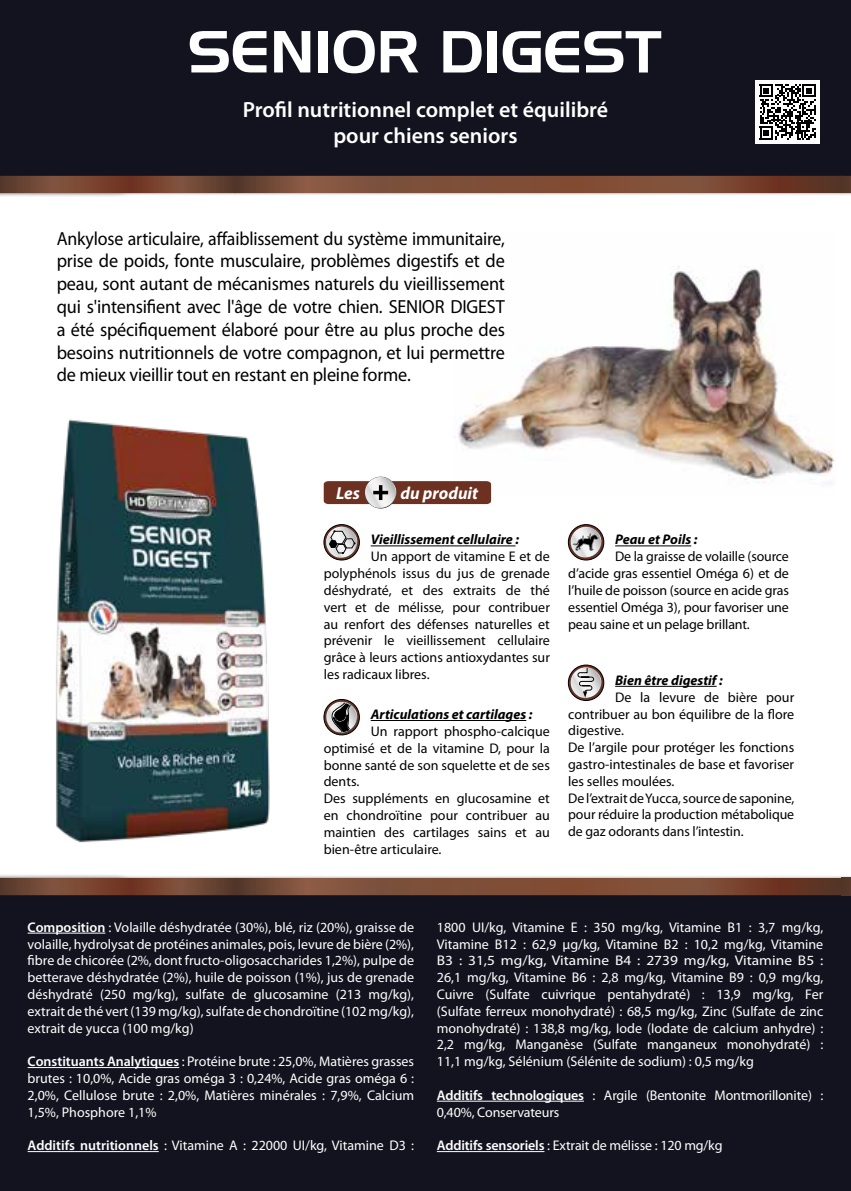
<style>
.page{position:relative;width:851px;height:1191px;background:#fff}
.page>*{position:absolute;margin:0;border:0;box-sizing:border-box;transform-origin:0 0}
.t1{font:600 22px/26.4px "Myriad Pro";color:#fff;text-align:center}
.t2{font:19px/22.8px "Myriad Pro";letter-spacing:-.01em;color:#000;text-align:justify;scale:.94 1}
.t3{font:italic 700 17.4px "Myriad Pro";color:#fff}
.t4{font:14px/16.8px "Myriad Pro";color:#fff;text-align:justify}
.t5{font:14px/16.8px "Myriad Pro";color:#000}
.t6{font:italic 700 14px "Myriad Pro";color:#000}
.s1{font-weight:600}
</style>
<div class="page">
<img style="left:454px;top:266px;width:381px;height:230px">
<div style="left:0;top:0;width:850px;height:180px;background:#13131f"></div>
<div style="left:0;top:887px;width:850px;height:304px;background:#13131f"></div>
<svg style="left:0;top:876px;width:850px;height:2px"></svg>
<svg style="left:0;top:878px;width:234px;height:17px;background:#714431"></svg>
<div style="left:841px;top:878px;width:9px;height:17px;background:#533629"></div>
<svg style="left:234px;top:878px;width:607px;height:17px;background:#794a35"></svg>
<svg style="left:0;top:177px;width:851px;height:19px"></svg>
<svg style="left:0;top:176px;width:234px;height:17px;background:#714431"></svg>
<div style="left:841px;top:176px;width:9px;height:17px;background:#533629"></div>
<svg style="left:234px;top:176px;width:607px;height:17px;background:#794a35"></svg>
<img style="left:0;top:419px;width:312px;height:458px">
<div style="left:324px;top:481px;width:167px;height:23px;background:#6c3120"></div>
<svg style="left:364px;top:476px;width:32px;height:32px"></svg>
<svg style="left:365px;top:477px;width:31px;height:31px"></svg>
<hr style="left:379px;top:485px;width:3px;height:15px;background:#000">
<hr style="left:373px;top:491px;width:15px;height:3px;background:#000">
<hr style="left:615px;top:686px;width:101px;height:1px;background:#000">
<svg style="left:568px;top:665px;width:35px;height:35px"></svg>
<div style="left:568px;top:665px;width:36px;height:35px;border:1px solid #000;border-radius:50%"></div>
<svg style="left:570px;top:667px;width:31px;height:31px"></svg>
<div style="left:571px;top:668px;width:29px;height:29px;background:#e0dfdf;border-radius:50%"></div>
<svg style="left:571px;top:667px;width:30px;height:30px"></svg>
<svg style="left:576px;top:667px;width:18px;height:30px"></svg>
<hr style="left:370px;top:720px;width:156px;height:1px;background:#000">
<svg style="left:324px;top:699px;width:35px;height:36px"></svg>
<div style="left:324px;top:699px;width:35px;height:36px;border:1px solid #000;border-radius:50%"></div>
<svg style="left:568px;top:524px;width:35px;height:36px"></svg>
<div style="left:568px;top:524px;width:36px;height:36px;border:1px solid #000;border-radius:50%"></div>
<svg style="left:570px;top:526px;width:31px;height:32px"></svg>
<svg style="left:570px;top:527px;width:31px;height:30px"></svg>
<svg style="left:571px;top:527px;width:30px;height:30px"></svg>
<svg style="left:572px;top:532px;width:26px;height:19px"></svg>
<hr style="left:615px;top:545px;width:76px;height:1px;background:#000">
<hr style="left:28px;top:932px;width:77px;height:1px;background:#fff">
<hr style="left:28px;top:1067px;width:151px;height:1px;background:#fff">
<hr style="left:28px;top:1151px;width:131px;height:1px;background:#fff">
<hr style="left:437px;top:1100px;width:147px;height:1px;background:#fff">
<hr style="left:437px;top:1151px;width:107px;height:1px;background:#fff">
<svg style="left:326px;top:701px;width:31px;height:32px"></svg>
<svg style="left:326px;top:702px;width:31px;height:30px"></svg>
<svg style="left:190px;top:31px;width:76px;height:41px"></svg>
<svg style="left:274px;top:31px;width:36px;height:41px"></svg>
<div style="left:319px;top:31px;width:9px;height:41px;background:#fff"></div>
<svg style="left:334px;top:30px;width:84px;height:43px"></svg>
<svg style="left:443px;top:31px;width:38px;height:41px"></svg>
<div style="left:487px;top:31px;width:9px;height:41px;background:#fff"></div>
<svg style="left:502px;top:31px;width:159px;height:41px"></svg>
<div style="left:324px;top:524px;width:35px;height:36px;border:1px solid #000;border-radius:50%"></div>
<hr style="left:370px;top:545px;width:145px;height:1px;background:#000">
<svg style="left:326px;top:526px;width:31px;height:32px"></svg>
<div style="left:755px;top:80px;width:64px;height:63px;background:#fff"></div>
<svg style="left:759px;top:84px;width:57px;height:56px"></svg>
<h1 class="t1" style="left:243px;top:96px;width:367px">Profil nutritionnel complet et équilibré pour chiens seniors</h1>
<p class="t2" style="left:57px;top:226px;width:478px">Ankylose articulaire, affaiblissement du système immunitaire, prise de poids, fonte musculaire, problèmes digestifs et de peau, sont autant de mécanismes naturels du vieillissement qui s'intensifient avec l'âge de votre chien. SENIOR DIGEST a été spécifiquement élaboré pour être au plus proche des besoins nutritionnels de votre compagnon, et lui permettre de mieux vieillir tout en restant en pleine forme.</p>
<p class="t3" style="left:336px;top:482px;width:25px">Les</p>
<p class="t3" style="left:400px;top:482px;width:79px">du produit</p>
<p class="t6" style="left:370px;top:530px;width:150px">Vieillissement cellulaire :</p>
<p class="t5" style="left:324px;top:548px;width:227px;text-align:justify;text-indent:47px">Un apport de vitamine E et de polyphénols issus du jus de grenade déshydraté, et des extraits de thé vert et de mélisse, pour contribuer au renfort des défenses naturelles et prévenir le vieillissement cellulaire grâce à leurs actions antioxydantes sur les radicaux libres.</p>
<p class="t6" style="left:370px;top:705px;width:163px">Articulations et cartilages :</p>
<p class="t5" style="left:324px;top:722px;width:227px;text-indent:47px">Un rapport phospho-calcique optimisé et de la vitamine D, pour la bonne santé de son squelette et de ses dents.<br>Des suppléments en glucosamine et en chondroïtine pour contribuer au maintien des cartilages sains et au bien-être articulaire.</p>
<p class="t6" style="left:615px;top:530px;width:84px">Peau et Poils :</p>
<p class="t5" style="left:568px;top:548px;width:222px;text-align:justify;text-indent:47px">De la graisse de volaille (source d’acide gras essentiel Oméga 6) et de l’huile de poisson (source en acide gras essentiel Oméga 3), pour favoriser une peau saine et un pelage brillant.</p>
<p class="t6" style="left:615px;top:671px;width:109px">Bien être digestif :</p>
<p class="t5" style="left:568px;top:688px;width:227px;text-indent:47px">De la levure de bière pour contribuer au bon équilibre de la flore digestive.<br>De l’argile pour protéger les fonctions gastro-intestinales de base et favoriser les selles moulées.<br>De l’extrait de Yucca, source de saponine, pour réduire la production métabolique de gaz odorants dans l’intestin.</p>
<p class="t4" style="left:28px;top:918px;width:388px"><span class="s1">Composition</span> : Volaille déshydratée (30%), blé, riz (20%), graisse de volaille, hydrolysat de protéines animales, pois, levure de bière (2%), fibre de chicorée (2%, dont fructo-oligosaccharides 1,2%), pulpe de betterave déshydratée (2%), huile de poisson (1%), jus de grenade déshydraté (250 mg/kg), sulfate de glucosamine (213 mg/kg), extrait de thé vert (139 mg/kg), sulfate de chondroïtine (102 mg/kg), extrait de yucca (100 mg/kg)</p>
<p class="t4" style="left:28px;top:1052px;width:388px"><span class="s1">Constituants Analytiques</span> : Protéine brute : 25,0%, Matières grasses brutes : 10,0%, Acide gras oméga 3 : 0,24%, Acide gras oméga 6 :<br>2,0%, Cellulose brute : 2,0%, Matières minérales : 7,9%, Calcium 1,5%, Phosphore 1,1%</p>
<p class="t4" style="left:28px;top:1136px;width:388px"><span class="s1">Additifs nutritionnels</span> : Vitamine A : 22000 UI/kg, Vitamine D3 :</p>
<p class="t4" style="left:437px;top:918px;width:388px">1800 UI/kg, Vitamine E : 350 mg/kg, Vitamine B1 : 3,7 mg/kg, Vitamine B12 : 62,9 µg/kg, Vitamine B2 : 10,2 mg/kg, Vitamine B3 : 31,5 mg/kg, Vitamine B4 : 2739 mg/kg, Vitamine B5 :<br>26,1 mg/kg, Vitamine B6 : 2,8 mg/kg, Vitamine B9 : 0,9 mg/kg, Cuivre (Sulfate cuivrique pentahydraté) : 13,9 mg/kg, Fer (Sulfate ferreux monohydraté) : 68,5 mg/kg, Zinc (Sulfate de zinc monohydraté) : 138,8 mg/kg, Iode (Iodate de calcium anhydre) :<br>2,2 mg/kg, Manganèse (Sulfate manganeux monohydraté) :<br>11,1 mg/kg, Sélénium (Sélénite de sodium) : 0,5 mg/kg</p>
<p class="t4" style="left:437px;top:1086px;width:388px"><span class="s1">Additifs technologiques</span> : Argile (Bentonite Montmorillonite) :<br>0,40%, Conservateurs</p>
<p class="t4" style="left:437px;top:1136px;width:287px"><span class="s1">Additifs sensoriels</span> : Extrait de mélisse : 120 mg/kg</p>
</div>
